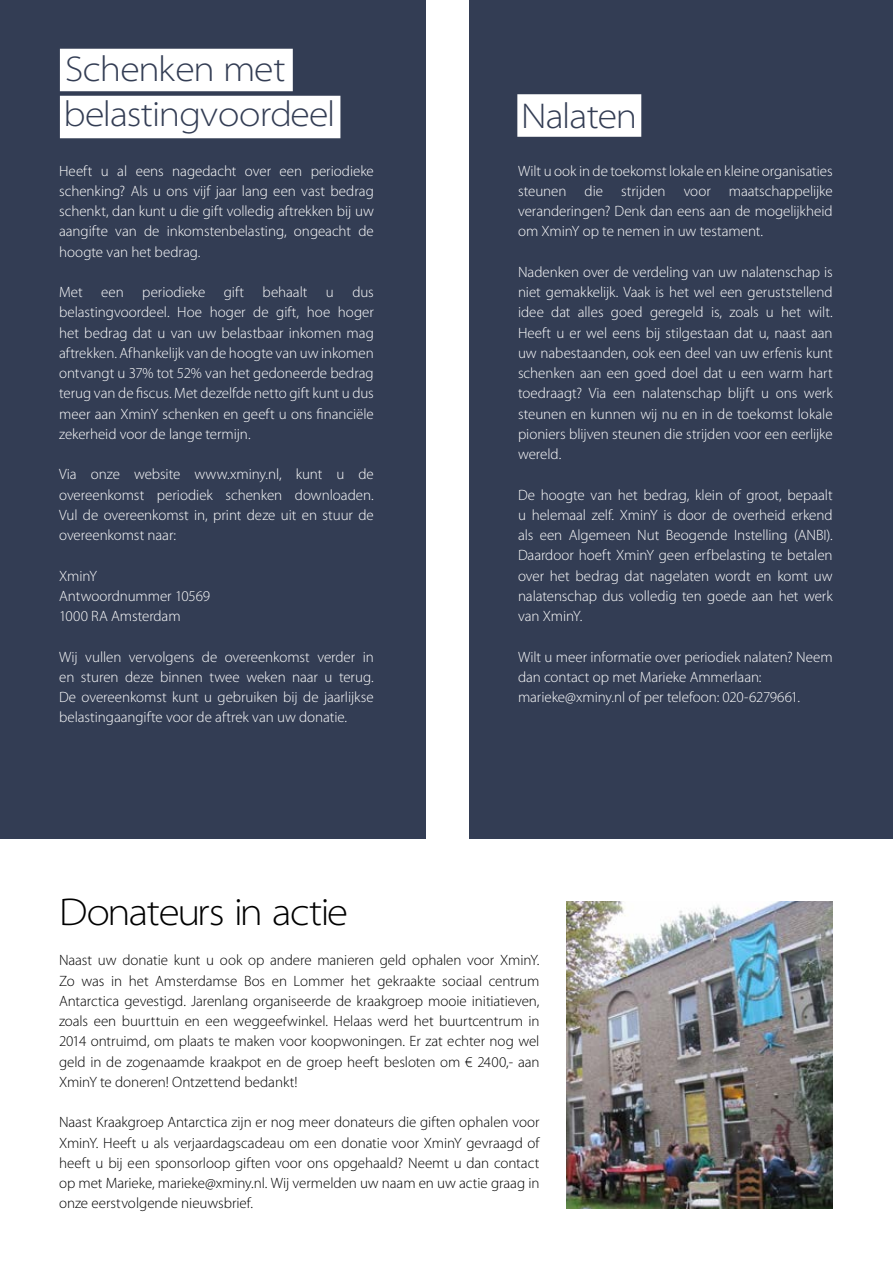
<style>
.page{position:relative;width:893px;height:1263px;background:#fff}
.page>*{position:absolute;margin:0;border:0;box-sizing:border-box;transform-origin:0 0}
.t1{font:300 semi-expanded 39px "Myriad Pro";letter-spacing:-.04em;color:#000}
.t2{font:300 semi-expanded 36px/45px "Myriad Pro";letter-spacing:-.02em;color:#333d54}
.t3{font:300 15px/20.2px "Myriad Pro";letter-spacing:-.005em;color:#fff;text-align:justify}
.t4{font:300 15px/20.2px "Myriad Pro";color:#000;text-align:justify}
</style>
<div class="page">
<div style="left:0;top:0;width:425px;height:838px;background:#333d54"></div>
<div style="left:469px;top:0;width:424px;height:838px;background:#333d54"></div>
<div style="left:60px;top:96px;width:280px;height:42px;background:#fff"></div>
<div style="left:60px;top:49px;width:233px;height:42px;background:#fff"></div>
<div style="left:517px;top:94px;width:124px;height:43px;background:#fff"></div>
<img style="left:567px;top:902px;width:266px;height:306px">
<h2 class="t2" style="left:64px;top:47px;width:273px">Schenken met belastingvoordeel</h2>
<p class="t3" style="left:59px;top:160px;width:316px">Heeft u al eens nagedacht over een periodieke schenking? Als u ons vijf jaar lang een vast bedrag schenkt, dan kunt u die gift volledig aftrekken bij uw aangifte van de inkomstenbelasting, ongeacht de hoogte van het bedrag.</p>
<p class="t3" style="left:59px;top:282px;width:316px">Met een periodieke gift behaalt u dus belastingvoordeel. Hoe hoger de gift, hoe hoger het bedrag dat u van uw belastbaar inkomen mag aftrekken. Afhankelijk van de hoogte van uw inkomen ontvangt u 37% tot 52% van het gedoneerde bedrag terug van de fiscus. Met dezelfde netto gift kunt u dus meer aan XminY schenken en geeft u ons financiële zekerheid voor de lange termijn.</p>
<p class="t3" style="left:59px;top:464px;width:316px">Via onze website www.xminy.nl, kunt u de overeenkomst periodiek schenken downloaden.<br>Vul de overeenkomst in, print deze uit en stuur de overeenkomst naar:</p>
<p class="t3" style="left:59px;top:565px;width:152px;text-align:left">XminY<br>Antwoordnummer 10569<br>1000 RA Amsterdam</p>
<p class="t3" style="left:59px;top:646px;width:316px">Wij vullen vervolgens de overeenkomst verder in en sturen deze binnen twee weken naar u terug.<br>De overeenkomst kunt u gebruiken bij de jaarlijkse belastingaangifte voor de aftrek van uw donatie.</p>
<h2 class="t2" style="left:521px;top:93px;width:118px">Nalaten</h2>
<p class="t3" style="left:518px;top:160px;width:316px">Wilt u ook in de toekomst lokale en kleine organisaties steunen die strijden voor maatschappelijke veranderingen? Denk dan eens aan de mogelijkheid om XminY op te nemen in uw testament.</p>
<p class="t3" style="left:518px;top:261px;width:316px">Nadenken over de verdeling van uw nalatenschap is niet gemakkelijk. Vaak is het wel een geruststellend idee dat alles goed geregeld is, zoals u het wilt.<br>Heeft u er wel eens bij stilgestaan dat u, naast aan uw nabestaanden, ook een deel van uw erfenis kunt schenken aan een goed doel dat u een warm hart toedraagt? Via een nalatenschap blijft u ons werk steunen en kunnen wij nu en in de toekomst lokale pioniers blijven steunen die strijden voor een eerlijke wereld.</p>
<p class="t3" style="left:518px;top:484px;width:316px">De hoogte van het bedrag, klein of groot, bepaalt u helemaal zelf. XminY is door de overheid erkend als een Algemeen Nut Beogende Instelling (ANBI).<br>Daardoor hoeft XminY geen erfbelasting te betalen over het bedrag dat nagelaten wordt en komt uw nalatenschap dus volledig ten goede aan het werk van XminY.</p>
<p class="t3" style="left:518px;top:646px;width:316px;text-align:left">Wilt u meer informatie over periodiek nalaten? Neem dan contact op met Marieke Ammerlaan: marieke@xminy.nl of per telefoon: 020-6279661.</p>
<h1 class="t1" style="left:59px;top:890px;width:291px">Donateurs in actie</h1>
<p class="t4" style="left:59px;top:950px;width:482px">Naast uw donatie kunt u ook op andere manieren geld ophalen voor XminY.<br>Zo was in het Amsterdamse Bos en Lommer het gekraakte sociaal centrum Antarctica gevestigd. Jarenlang organiseerde de kraakgroep mooie initiatieven, zoals een buurttuin en een weggeefwinkel. Helaas werd het buurtcentrum in 2014 ontruimd, om plaats te maken voor koopwoningen. Er zat echter nog wel geld in de zogenaamde kraakpot en de groep heeft besloten om € 2400,- aan XminY te doneren! Ontzettend bedankt!</p>
<p class="t4" style="left:59px;top:1112px;width:482px">Naast Kraakgroep Antarctica zijn er nog meer donateurs die giften ophalen voor XminY. Heeft u als verjaardagscadeau om een donatie voor XminY gevraagd of heeft u bij een sponsorloop giften voor ons opgehaald? Neemt u dan contact op met Marieke, marieke@xminy.nl. Wij vermelden uw naam en uw actie graag in onze eerstvolgende nieuwsbrief.</p>
</div>
